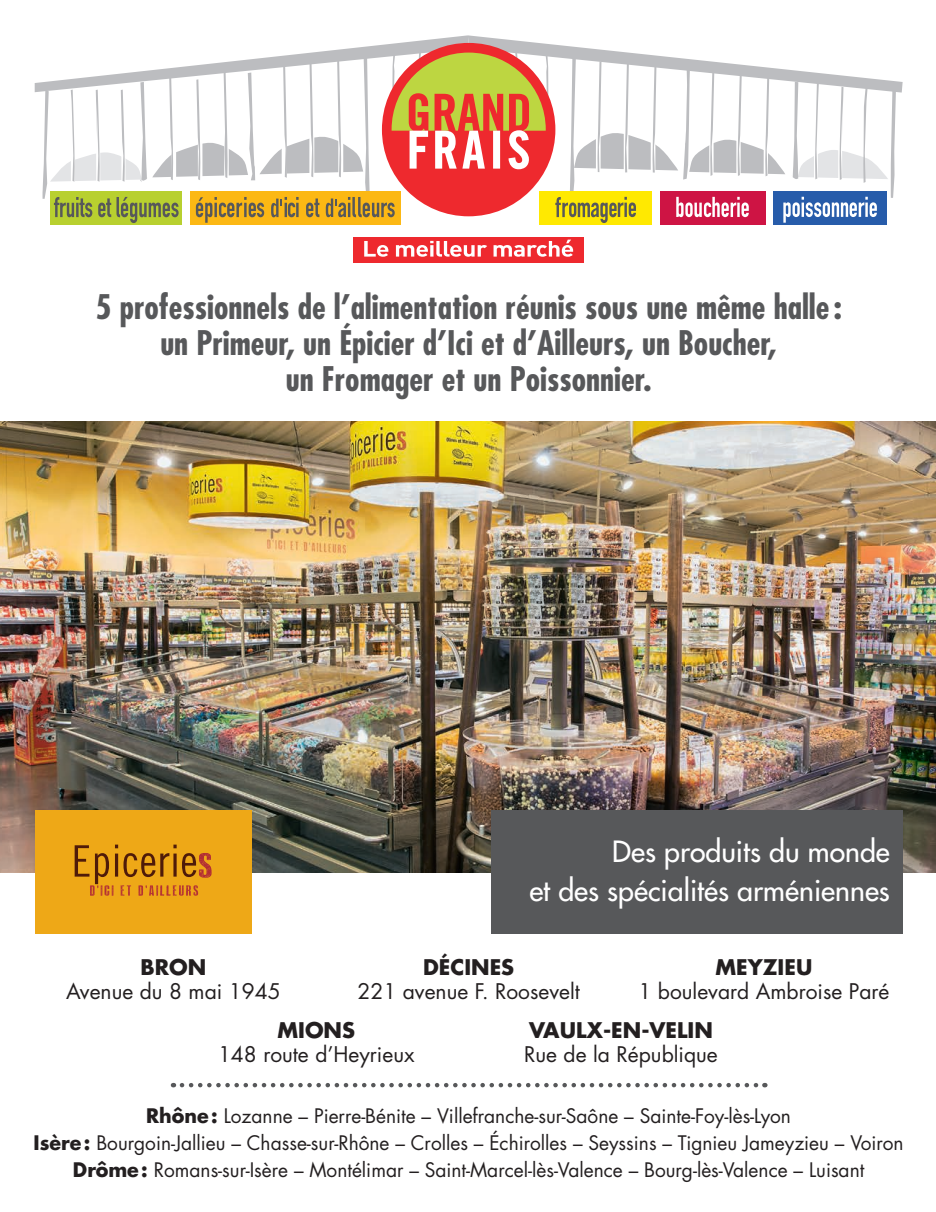
<style>
.page{position:relative;width:936px;height:1212px;background:#fff}
.page>*{position:absolute;margin:0;border:0;box-sizing:border-box;transform-origin:0 0}
.t1{font:700 condensed 33px/36px "Futura Std";color:#57585a;text-align:center}
.t2{font:500 28.5px/39px "Futura Std";color:#fff;text-align:right}
.t3{font:21px "Futura Std";color:#231f20}
.t4{font:700 21px "Futura Std";color:#231f20}
.t5{font:19.5px/26.7px "Futura Std";color:#231f20;text-align:center}
.s1{font-weight:700}
</style>
<div class="page">
<img style="left:0;top:421px;width:935px;height:451px">
<div style="left:491px;top:810px;width:411px;height:124px;background:#57585a"></div>
<svg style="left:182px;top:1083px;width:583px;height:4px"></svg>
<div style="left:35px;top:810px;width:217px;height:124px;background:#eea817"></div>
<svg style="left:75px;top:844px;width:137px;height:52px"></svg>
<div style="left:660px;top:191px;width:105px;height:34px;background:#ce1444"></div>
<div style="left:539px;top:191px;width:112px;height:34px;background:#ffe901"></div>
<div style="left:773px;top:191px;width:113px;height:34px;background:#275caa"></div>
<div style="left:353px;top:237px;width:231px;height:26px;background:#ee292e"></div>
<svg style="left:364px;top:241px;width:24px;height:16px"></svg>
<svg style="left:396px;top:241px;width:91px;height:16px"></svg>
<svg style="left:493px;top:240px;width:80px;height:17px"></svg>
<div style="left:50px;top:192px;width:132px;height:33px;background:#b8d02f"></div>
<div style="left:190px;top:192px;width:211px;height:33px;background:#fcb814"></div>
<svg style="left:35px;top:35px;width:867px;height:188px"></svg>
<h1 class="t1" style="left:96px;top:289px;width:747px">5 professionnels de l’alimentation réunis sous une même halle : un Primeur, un Épicier d’Ici et d’Ailleurs, un Boucher,<br>un Fromager et un Poissonnier.</h1>
<p class="t4" style="left:140px;top:953px;width:67px">BRON</p>
<p class="t3" style="left:66px;top:977px;width:216px">Avenue du 8 mai 1945</p>
<h2 class="t2" style="left:529px;top:832px;width:362px">Des produits du monde<br>et des spécialités arméniennes</h2>
<p class="t4" style="left:423px;top:953px;width:92px">DÉCINES</p>
<p class="t3" style="left:357px;top:977px;width:224px">221 avenue F. Roosevelt</p>
<p class="t4" style="left:715px;top:953px;width:98px">MEYZIEU</p>
<p class="t3" style="left:638px;top:977px;width:252px">1 boulevard Ambroise Paré</p>
<p class="t4" style="left:277px;top:1016px;width:79px">MIONS</p>
<p class="t3" style="left:218px;top:1040px;width:198px">148 route d’Heyrieux</p>
<p class="t4" style="left:529px;top:1016px;width:185px">VAULX-EN-VELIN</p>
<p class="t3" style="left:524px;top:1040px;width:195px">Rue de la République</p>
<p class="t5" style="left:34px;top:1103px;width:871px"><span class="s1">Rhône:</span> Lozanne – Pierre-Bénite – Villefranche-sur-Saône – Sainte-Foy-lès-Lyon<br><span class="s1">Isère:</span> Bourgoin-Jallieu – Chasse-sur-Rhône – Crolles – Échirolles – Seyssins – Tignieu Jameyzieu – Voiron<br><span class="s1">Drôme:</span> Romans-sur-Isère – Montélimar – Saint-Marcel-lès-Valence – Bourg-lès-Valence – Luisant</p>
</div>
